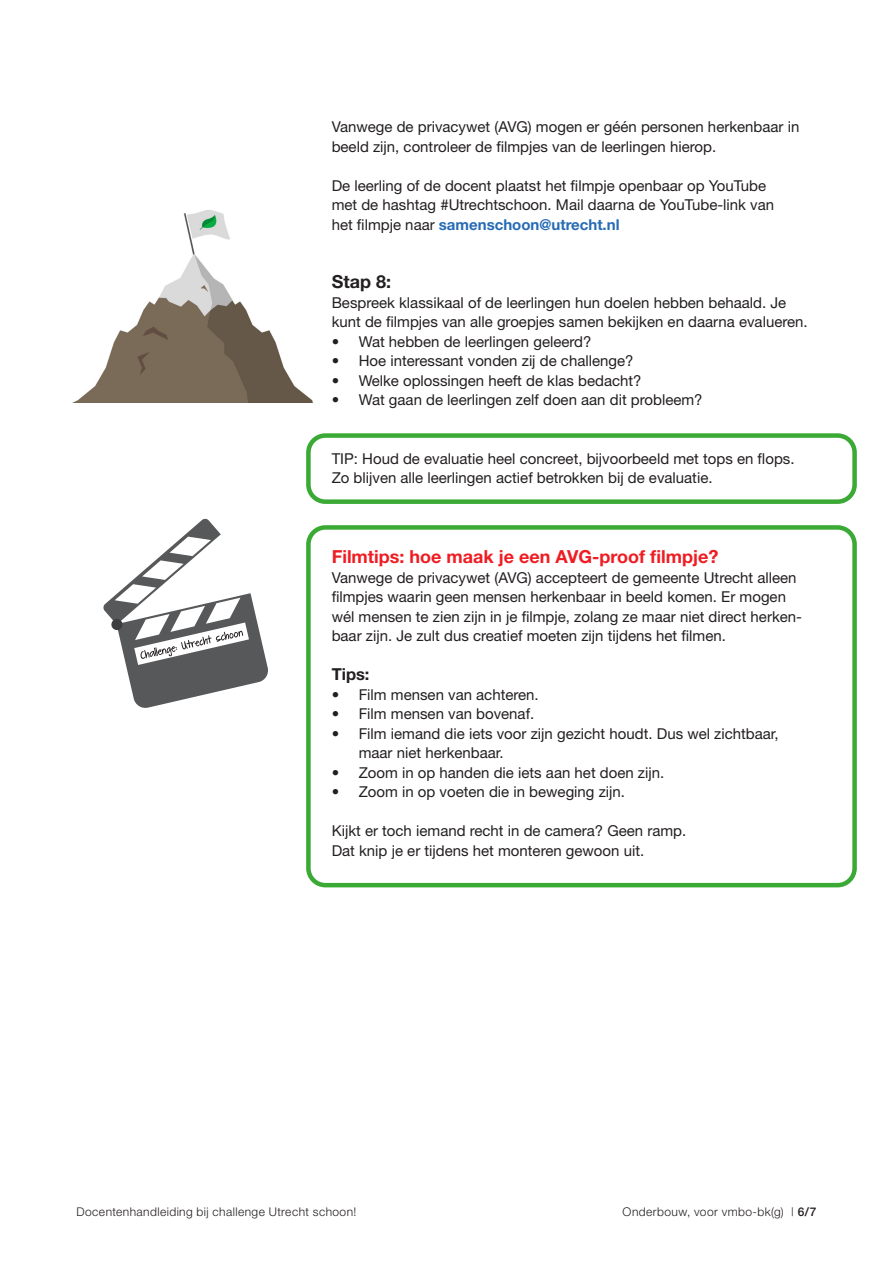
<style>
.page{position:relative;width:893px;height:1263px;background:#fff}
.page>*{position:absolute;margin:0;border:0;box-sizing:border-box;transform-origin:0 0}
.t1{font:700 18px "Helvetica Neue";color:#ee1d23}
.Kop{font:700 18px "Helvetica Neue";color:#231f20}
.t2{font:700 16.5px "Helvetica Neue";color:#231f20}
.Brood{font:15px/19.5px "Helvetica Neue";color:#231f20}
.Kop-2{font:15px/19.5px "Helvetica Neue";color:#231f20}
.t3{font:300 12px "Helvetica Neue";letter-spacing:.035em;color:#231f20}
.s1{font-weight:700;color:#266bb5}
.s2{font-weight:500}
</style>
<div class="page">
<div style="left:306px;top:525px;width:551px;height:362px;border:4px solid #3aaa35;border-radius:17px"></div>
<div style="left:306px;top:433px;width:551px;height:71px;border:4px solid #3aaa35;border-radius:17px"></div>
<svg style="left:103px;top:518px;width:165px;height:190px"></svg>
<img style="left:74px;top:210px;width:239px;height:192px">
<p class="Brood" style="left:332px;top:117px;width:469px">Vanwege de privacywet (AVG) mogen er géén personen herkenbaar in beeld zijn, controleer de filmpjes van de leerlingen hierop.</p>
<p class="Brood" style="left:332px;top:175px;width:444px">De leerling of de docent plaatst het filmpje openbaar op YouTube met de hashtag #Utrechtschoon. Mail daarna de YouTube-link van het filmpje naar <span class="s1">samenschoon@utrecht.nl</span></p>
<h1 class="Kop" style="left:332px;top:270px;width:61px">Stap 8:</h1>
<h1 class="Kop-2" style="left:332px;top:292px;width:477px">Bespreek klassikaal of de leerlingen hun doelen hebben behaald. Je kunt de filmpjes van alle groepjes samen bekijken en daarna evalueren.</h1>
<p class="Brood" style="left:332px;top:331px;width:261px">• Wat hebben de leerlingen geleerd?</p>
<p class="Brood" style="left:332px;top:351px;width:303px">• Hoe interessant vonden zij de challenge?</p>
<p class="Brood" style="left:332px;top:370px;width:311px">• Welke oplossingen heeft de klas bedacht?</p>
<p class="Brood" style="left:332px;top:390px;width:372px">• Wat gaan de leerlingen zelf doen aan dit probleem?</p>
<p class="Brood" style="left:332px;top:448px;width:464px">TIP: Houd de evaluatie heel concreet, bijvoorbeeld met tops en flops.<br>Zo blijven alle leerlingen actief betrokken bij de evaluatie.</p>
<p class="t1" style="left:332px;top:546px;width:388px">Filmtips: hoe maak je een AVG-proof filmpje?</p>
<p class="Brood" style="left:332px;top:567px;width:472px">Vanwege de privacywet (AVG) accepteert de gemeente Utrecht alleen filmpjes waarin geen mensen herkenbaar in beeld komen. Er mogen wél mensen te zien zijn in je filmpje, zolang ze maar niet direct herken&shy;baar zijn. Je zult dus creatief moeten zijn tijdens het filmen.</p>
<p class="t2" style="left:332px;top:664px;width:39px">Tips:</p>
<p class="Brood" style="left:332px;top:684px;width:209px">• Film mensen van achteren.</p>
<p class="Brood" style="left:332px;top:704px;width:204px">• Film mensen van bovenaf.</p>
<p class="Brood" style="left:359px;top:723px;width:422px;text-indent:-27px">• Film iemand die iets voor zijn gezicht houdt. Dus wel zichtbaar, maar niet herkenbaar.</p>
<p class="Brood" style="left:332px;top:762px;width:334px">• Zoom in op handen die iets aan het doen zijn.</p>
<p class="Brood" style="left:332px;top:782px;width:295px">• Zoom in op voeten die in beweging zijn.</p>
<p class="Brood" style="left:332px;top:821px;width:356px">Kijkt er toch iemand recht in de camera? Geen ramp.<br>Dat knip je er tijdens het monteren gewoon uit.</p>
<p class="t3" style="left:77px;top:1204px;width:281px">Docentenhandleiding bij challenge Utrecht schoon!</p>
<p class="t3" style="left:623px;top:1204px;width:195px">Onderbouw, voor vmbo-bk(g) | <span class="s2">6/7</span></p>
</div>
